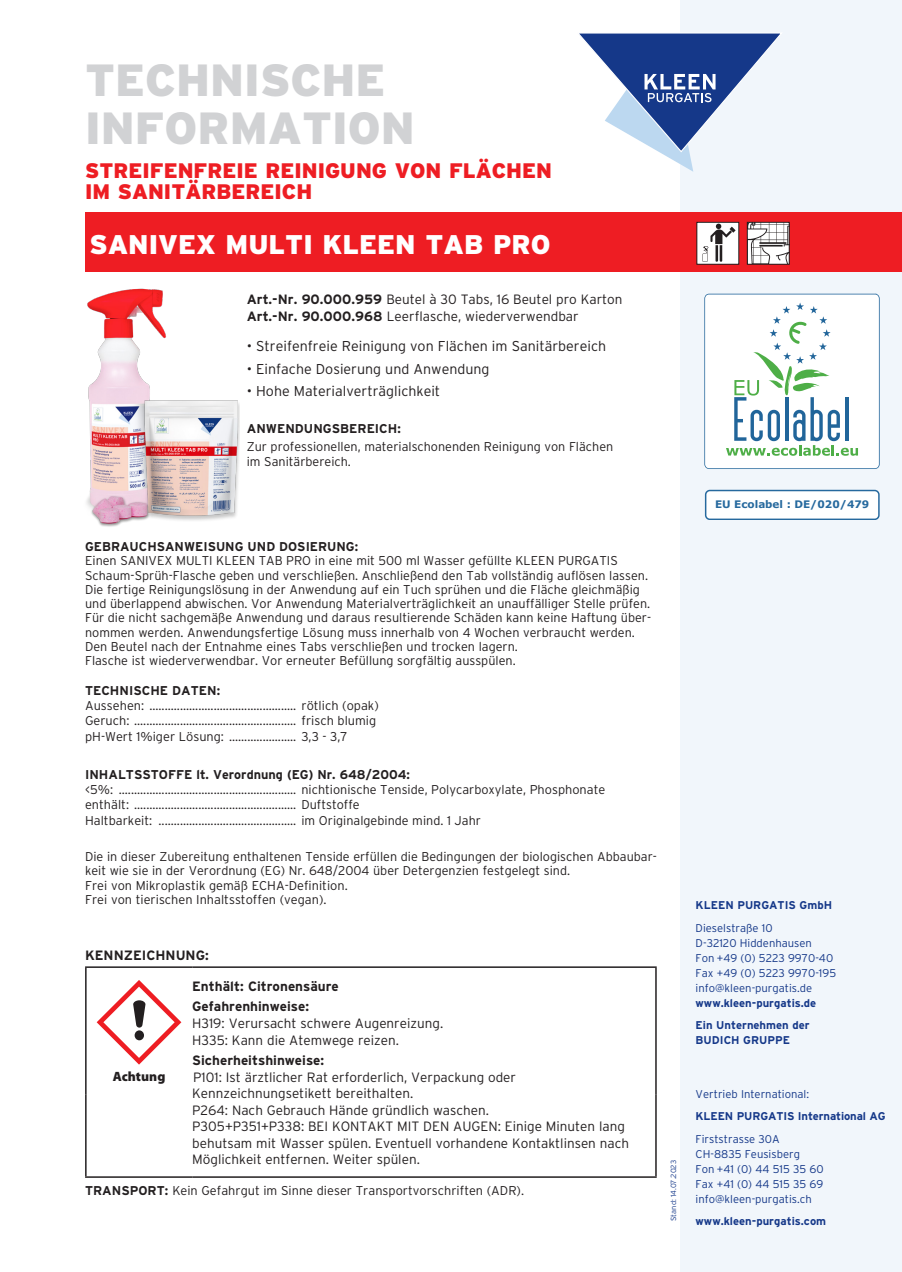
<style>
.page{position:relative;width:902px;height:1272px;background:#fff}
.page>*{position:absolute;margin:0;border:0;box-sizing:border-box;transform-origin:0 0}
.t1{font:900 45px/48px "Interstate";color:#d1d2d4}
.t2{font:900 27px "Interstate";color:#fff}
.t3{font:900 21px/21px "Interstate";color:#ee1d23}
.t4{font:300 14.25px "Interstate";color:#231f20}
.t5{font:300 13.5px/16.5px "Interstate";color:#231f20}
.t6{font:700 13.5px/20.7px "Interstate";color:#231f20}
.t7{font:900 13.5px "Myriad Pro";color:#231f20}
.t8{font:300 12.75px/14.2px "Interstate";color:#231f20}
.t9{font:700 12.75px "Interstate";color:#231f20}
.t10{font:300 11.25px/15px "Interstate";color:#153889}
.t11{font:700 11.25px/22.5px "Interstate";color:#153889}
.t12{font:700 10.5px "Verdana";color:#26699e}
.t13{font:300 7.5px "Interstate";color:#153889}
.s1{font-weight:700}
</style>
<div class="page">
<div style="left:680px;top:0;width:221px;height:1271px;background:#f1f6fb"></div>
<hr style="left:85px;top:966px;width:107px;height:1px;background:#231f20">
<hr style="left:85px;top:967px;width:2px;height:127px;background:#231f20">
<hr style="left:192px;top:966px;width:464px;height:1px;background:#231f20">
<hr style="left:655px;top:967px;width:1px;height:127px;background:#231f20">
<hr style="left:85px;top:1094px;width:2px;height:82px;background:#231f20">
<hr style="left:655px;top:1094px;width:1px;height:82px;background:#231f20">
<hr style="left:85px;top:1176px;width:107px;height:1px;background:#231f20">
<hr style="left:192px;top:1176px;width:464px;height:1px;background:#231f20">
<svg style="left:97px;top:980px;width:84px;height:84px"></svg>
<div style="left:85px;top:213px;width:816px;height:59px;background:#ee1d23"></div>
<svg style="left:704px;top:294px;width:175px;height:175px"></svg>
<svg style="left:579px;top:33px;width:203px;height:139px"></svg>
<div style="left:705px;top:490px;width:173px;height:29px;background:#fff;border-radius:4px"></div>
<div style="left:704px;top:490px;width:175px;height:30px;border:1px solid #26699e;border-radius:4px"></div>
<img style="left:748px;top:224px;width:39px;height:38px">
<div style="left:746px;top:222px;width:43px;height:42px;border:1px solid #231f20"></div>
<img style="left:698px;top:224px;width:39px;height:38px">
<img style="left:86px;top:288px;width:80px;height:239px">
<img style="left:140px;top:399px;width:100px;height:127px">
<h1 class="t1" style="left:85px;top:56px;width:331px">TECHNISCHE<br>INFORMATION</h1>
<h3 class="t3" style="left:85px;top:160px;width:468px">STREIFENFREIE REINIGUNG VON FLÄCHEN<br>IM SANITÄRBEREICH</h3>
<h2 class="t2" style="left:89px;top:229px;width:463px">SANIVEX MULTI KLEEN TAB PRO</h2>
<p class="t5" style="left:247px;top:291px;width:377px"><span class="s1">Art.-Nr. 90.000.959</span> Beutel à 30 Tabs, 16 Beutel pro Karton<br><span class="s1">Art.-Nr. 90.000.968</span> Leerflasche, wiederverwendbar</p>
<p class="t4" style="left:247px;top:338px;width:361px">• Streifenfreie Reinigung von Flächen im Sanitärbereich</p>
<p class="t4" style="left:247px;top:360px;width:244px">• Einfache Dosierung und Anwendung</p>
<p class="t4" style="left:247px;top:383px;width:195px">• Hohe Materialverträglichkeit</p>
<p class="t9" style="left:247px;top:421px;width:155px">ANWENDUNGSBEREICH:</p>
<p class="t8" style="left:247px;top:439px;width:368px">Zur professionellen, materialschonenden Reinigung von Flächen im Sanitärbereich.</p>
<p class="t9" style="left:85px;top:539px;width:274px">GEBRAUCHSANWEISUNG UND DOSIERUNG:</p>
<p class="t8" style="left:85px;top:553px;width:567px">Einen SANIVEX MULTI KLEEN TAB PRO in eine mit 500 ml Wasser gefüllte KLEEN PURGATIS Schaum-Sprüh-Flasche geben und verschließen. Anschließend den Tab vollständig auflösen lassen.<br>Die fertige Reinigungslösung in der Anwendung auf ein Tuch sprühen und die Fläche gleichmäßig und überlappend abwischen. Vor Anwendung Materialverträglichkeit an unauffälliger Stelle prüfen.<br>Für die nicht sachgemäße Anwendung und daraus resultierende Schäden kann keine Haftung über&shy;nommen werden. Anwendungsfertige Lösung muss innerhalb von 4 Wochen verbraucht werden.<br>Den Beutel nach der Entnahme eines Tabs verschließen und trocken lagern.<br>Flasche ist wiederverwendbar. Vor erneuter Befüllung sorgfältig ausspülen.</p>
<p class="t9" style="left:85px;top:683px;width:137px">TECHNISCHE DATEN:</p>
<p class="t8" style="left:85px;top:698px;width:295px;line-height:15.3px">Aussehen: ................................................ rötlich (opak)<br>Geruch: ..................................................... frisch blumig pH-Wert 1%iger Lösung: ...................... 3,3 - 3,7</p>
<p class="t9" style="left:85px;top:767px;width:326px">INHALTSSTOFFE lt. Verordnung (EG) Nr. 648/2004:</p>
<p class="t8" style="left:85px;top:781px;width:521px;line-height:15.3px">&lt;5%: .......................................................... nichtionische Tenside, Polycarboxylate, Phosphonate enthält: ..................................................... Duftstoffe<br>Haltbarkeit: ............................................. im Originalgebinde mind. 1 Jahr</p>
<p class="t8" style="left:85px;top:849px;width:573px">Die in dieser Zubereitung enthaltenen Tenside erfüllen die Bedingungen der biologischen Abbaubar&shy;keit wie sie in der Verordnung (EG) Nr. 648/2004 über Detergenzien festgelegt sind.<br>Frei von Mikroplastik gemäß ECHA-Definition.<br>Frei von tierischen Inhaltsstoffen (vegan).</p>
<p class="t6" style="left:85px;top:945px;width:125px">KENNZEICHNUNG:</p>
<p class="t6" style="left:192px;top:975px;width:148px">Enthält: Citronensäure<br>Gefahrenhinweise:</p>
<p class="t5" style="left:192px;top:1014px;width:252px">H319: Verursacht schwere Augenreizung.<br>H335: Kann die Atemwege reizen.</p>
<p class="t6" style="left:192px;top:1050px;width:133px">Sicherheitshinweise:</p>
<p class="t5" style="left:192px;top:1068px;width:438px">P101: Ist ärztlicher Rat erforderlich, Verpackung oder Kennzeichnungsetikett bereithalten.<br>P264: Nach Gebrauch Hände gründlich waschen.<br>P305+P351+P338: BEI KONTAKT MIT DEN AUGEN: Einige Minuten lang behutsam mit Wasser spülen. Eventuell vorhandene Kontaktlinsen nach Möglichkeit entfernen. Weiter spülen.</p>
<p class="t8" style="left:85px;top:1183px;width:440px"><span class="s1">TRANSPORT:</span> Kein Gefahrgut im Sinne dieser Transportvorschriften (ADR).</p>
<p class="t7" style="left:113px;top:1068px;width:54px">Achtung</p>
<p class="t13" style="left:669px;top:1220px;width:62px;rotate:-90deg">Stand: 14.07.2023</p>
<p class="t12" style="left:715px;top:498px;width:156px">EU Ecolabel : DE/020/479</p>
<p class="t11" style="left:695px;top:893px;width:138px">KLEEN PURGATIS GmbH</p>
<p class="t10" style="left:695px;top:920px;width:142px">Dieselstraße 10<br>D-32120 Hiddenhausen<br>Fon +49 (0) 5223 9970-40<br>Fax +49 (0) 5223 9970-195 info@kleen-purgatis.de</p>
<p class="t11" style="left:695px;top:991px;width:122px">www.kleen-purgatis.de<br>Ein Unternehmen der</p>
<p class="t11" style="left:695px;top:1028px;width:96px">BUDICH GRUPPE</p>
<p class="t10" style="left:695px;top:1085px;width:115px">Vertrieb International:</p>
<p class="t11" style="left:695px;top:1104px;width:191px">KLEEN PURGATIS International AG</p>
<p class="t10" style="left:695px;top:1130px;width:129px">Firststrasse 30A<br>CH-8835 Feusisberg<br>Fon +41 (0) 44 515 35 60<br>Fax +41 (0) 44 515 35 69 info@kleen-purgatis.ch</p>
<p class="t11" style="left:695px;top:1209px;width:132px">www.kleen-purgatis.com</p>
</div>
